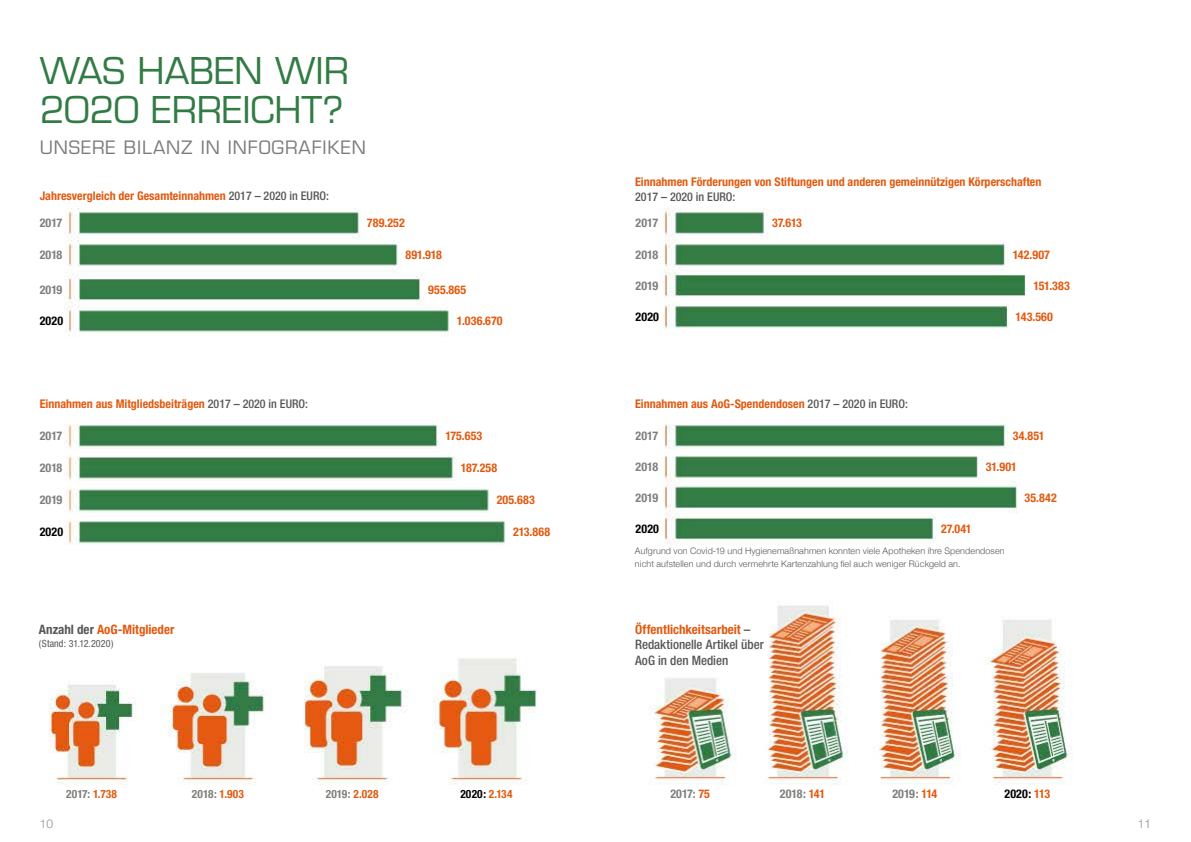
<style>
.page{position:relative;width:1191px;height:842px;background:#fff}
.page>*{position:absolute;margin:0;border:0;box-sizing:border-box;transform-origin:0 0}
.t1{font:36px/39px "Eurostile";color:#327b44}
.t2{font:18px "Eurostile";letter-spacing:.05em;color:#7c7b7b}
.t3{font:500 condensed 13px/15.6px "Helvetica Neue";letter-spacing:-.005em;color:#575756}
.t4{font:700 condensed 13px "Helvetica Neue";color:#e25a10}
.t5{font:700 condensed 12px "Helvetica Neue";color:#e25a10}
.t6{font:700 condensed 12px "Helvetica Neue";color:#7e7e7d}
.t7{font:700 condensed 12px "Helvetica Neue";letter-spacing:.01em;color:#000}
.t8{font:500 condensed 12px "Helvetica Neue";color:#575756}
.t9{font:300 12px "Helvetica Neue";color:#b3b2b2}
.t10{font:700 condensed 11.4px "Helvetica Neue";letter-spacing:.01em;color:#7e7e7d}
.t11{font:700 condensed 11.4px "Helvetica Neue";letter-spacing:.01em;color:#000}
.t12{font:condensed 10px "Helvetica Neue";letter-spacing:.01em;color:#575756}
.t13{font:300 9px/13px "Helvetica Neue";letter-spacing:.01em;color:#575756}
.s1{font-weight:500;color:#575756}
.s2{color:#575756}
.s3{font-weight:700;color:#e25a10}
.s4{color:#e25a10}
</style>
<div class="page">
<img style="left:48px;top:208px;width:1024px;height:577px">
<h1 class="t1" style="left:40px;top:51px;width:311px">WAS HABEN WIR<br>2020 ERREICHT?</h1>
<h2 class="t2" style="left:40px;top:136px;width:328px">UNSERE BILANZ IN INFOGRAFIKEN</h2>
<p class="t5" style="left:40px;top:188px;width:291px">Jahresvergleich der Gesamteinnahmen <span class="s1">2017 – 2020 in EURO:</span></p>
<p class="t5" style="left:635px;top:175px;width:408px">Einnahmen Förderungen von Stiftungen und anderen gemeinnützigen Körperschaften</p>
<p class="t8" style="left:635px;top:189px;width:102px">2017 – 2020 in EURO:</p>
<p class="t6" style="left:40px;top:216px;width:24px">2017</p>
<p class="t6" style="left:40px;top:248px;width:24px">2018</p>
<p class="t6" style="left:40px;top:282px;width:24px">2019</p>
<p class="t5" style="left:367px;top:216px;width:39px">789.252</p>
<p class="t5" style="left:405px;top:248px;width:38px">891.918</p>
<p class="t5" style="left:428px;top:282px;width:40px">955.865</p>
<p class="t6" style="left:635px;top:216px;width:24px">2017</p>
<p class="t6" style="left:635px;top:248px;width:24px">2018</p>
<p class="t6" style="left:635px;top:278px;width:24px">2019</p>
<p class="t5" style="left:772px;top:216px;width:31px">37.613</p>
<p class="t5" style="left:1012px;top:248px;width:39px">142.907</p>
<p class="t5" style="left:1033px;top:278px;width:38px">151.383</p>
<p class="t7" style="left:40px;top:314px;width:25px">2020</p>
<p class="t5" style="left:457px;top:314px;width:47px">1.036.670</p>
<p class="t7" style="left:635px;top:309px;width:25px">2020</p>
<p class="t5" style="left:1015px;top:309px;width:39px">143.560</p>
<p class="t5" style="left:40px;top:396px;width:270px">Einnahmen aus Mitgliedsbeiträgen <span class="s1">2017 – 2020 in EURO:</span></p>
<p class="t5" style="left:635px;top:396px;width:274px">Einnahmen aus AoG-Spendendosen <span class="s1">2017 – 2020 in EURO:</span></p>
<p class="t6" style="left:40px;top:428px;width:24px">2017</p>
<p class="t6" style="left:40px;top:460px;width:24px">2018</p>
<p class="t6" style="left:40px;top:493px;width:24px">2019</p>
<p class="t5" style="left:445px;top:428px;width:39px">175.653</p>
<p class="t5" style="left:461px;top:460px;width:38px">187.258</p>
<p class="t5" style="left:497px;top:493px;width:40px">205.683</p>
<p class="t6" style="left:635px;top:428px;width:24px">2017</p>
<p class="t6" style="left:635px;top:459px;width:24px">2018</p>
<p class="t6" style="left:635px;top:490px;width:24px">2019</p>
<p class="t5" style="left:1012px;top:428px;width:33px">34.851</p>
<p class="t5" style="left:985px;top:459px;width:33px">31.901</p>
<p class="t5" style="left:1024px;top:490px;width:34px">35.842</p>
<p class="t7" style="left:40px;top:524px;width:25px">2020</p>
<p class="t5" style="left:513px;top:524px;width:39px">213.868</p>
<p class="t7" style="left:635px;top:521px;width:25px">2020</p>
<p class="t5" style="left:941px;top:521px;width:32px">27.041</p>
<p class="t13" style="left:635px;top:544px;width:371px">Aufgrund von Covid-19 und Hygienemaßnahmen konnten viele Apotheken ihre Spendendosen nicht aufstellen und durch vermehrte Kartenzahlung fiel auch weniger Rückgeld an.</p>
<p class="t4" style="left:39px;top:622px;width:137px"><span class="s2">Anzahl der</span> AoG-Mitglieder</p>
<p class="t12" style="left:39px;top:638px;width:76px">(Stand: 31.12.2020)</p>
<p class="t3" style="left:635px;top:621px;width:130px"><span class="s3">Öffentlichkeitsarbeit</span> –<br>Redaktionelle Artikel über<br>AoG in den Medien</p>
<p class="t10" style="left:66px;top:787px;width:52px">2017: <span class="s4">1.738</span></p>
<p class="t10" style="left:192px;top:787px;width:53px">2018: <span class="s4">1.903</span></p>
<p class="t10" style="left:326px;top:787px;width:54px">2019: <span class="s4">2.028</span></p>
<p class="t11" style="left:460px;top:787px;width:54px">2020: <span class="s4">2.134</span></p>
<p class="t6" style="left:670px;top:786px;width:41px">2017: <span class="s4">75</span></p>
<p class="t6" style="left:780px;top:786px;width:47px">2018: <span class="s4">141</span></p>
<p class="t6" style="left:892px;top:786px;width:46px">2019: <span class="s4">114</span></p>
<p class="t7" style="left:1004px;top:786px;width:47px">2020: <span class="s4">113</span></p>
<p class="t9" style="left:40px;top:814px;width:15px">10</p>
<p class="t9" style="left:1138px;top:814px;width:15px">11</p>
</div>
